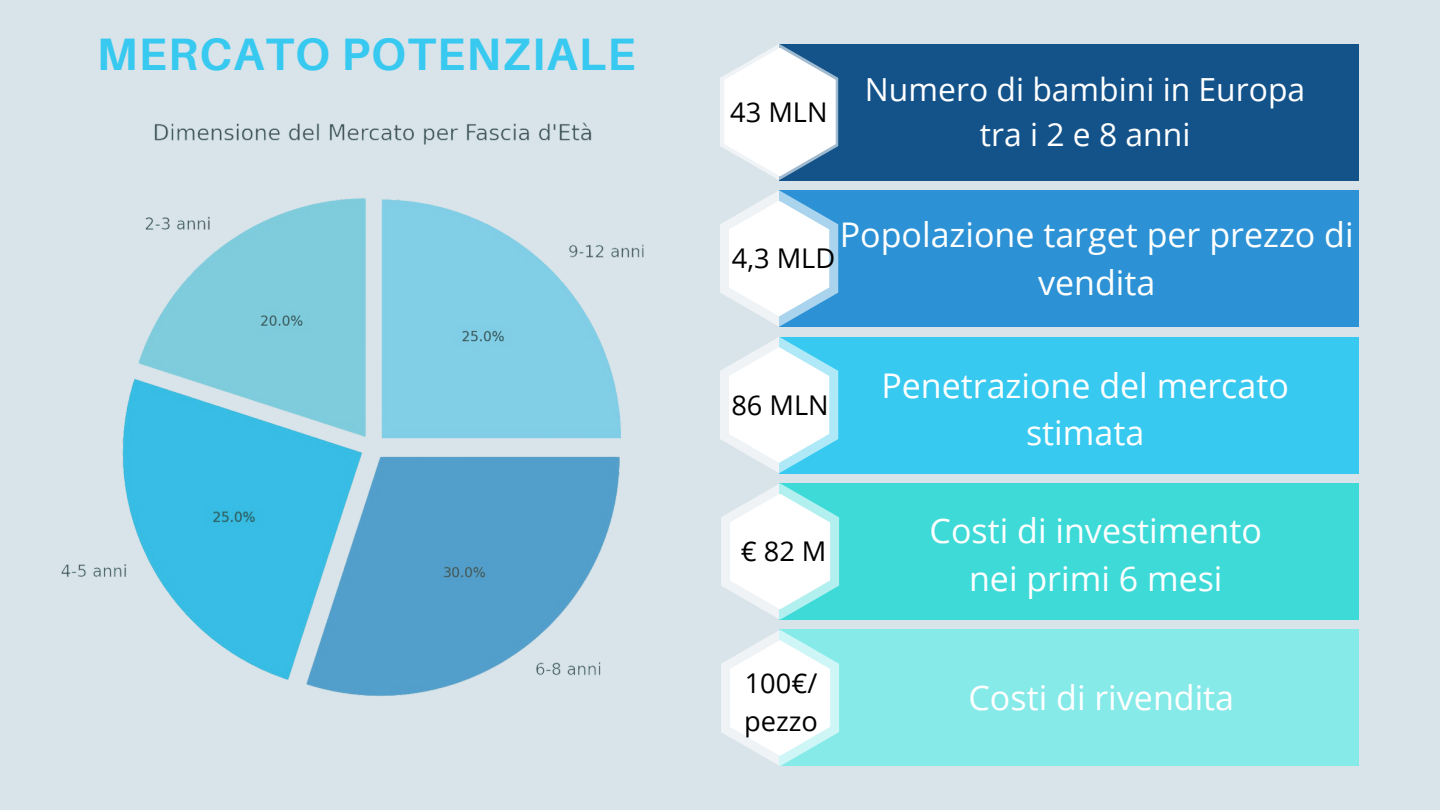
<style>
.page{position:relative;width:1440px;height:810px;background:#d8e3ea}
.page>*{position:absolute;margin:0;border:0;box-sizing:border-box;transform-origin:0 0}
.t1{font:700 45.5px "Aileron";letter-spacing:.03em;color:#37c9ef}
.t2{font:34px/47.2px "Open Sans";color:#fff;text-align:center}
.t3{font:31.9px/44.3px "Open Sans";color:#fff;text-align:center}
.t4{font:27.2px "Open Sans";color:#000}
</style>
<div class="page">
<div style="left:779px;top:44px;width:580px;height:136px;background:#13538a"></div>
<div style="left:779px;top:337px;width:580px;height:136px;background:#37c9ef"></div>
<div style="left:779px;top:630px;width:580px;height:136px;background:#86eae9"></div>
<div style="left:779px;top:190px;width:580px;height:137px;background:#2c92d5"></div>
<div style="left:779px;top:483px;width:580px;height:137px;background:#3edad8"></div>
<svg style="left:720px;top:44px;width:118px;height:136px"></svg>
<svg style="left:720px;top:337px;width:118px;height:136px"></svg>
<svg style="left:721px;top:630px;width:118px;height:136px"></svg>
<svg style="left:720px;top:190px;width:118px;height:137px"></svg>
<svg style="left:721px;top:483px;width:118px;height:137px"></svg>
<img style="left:61px;top:122px;width:583px;height:574px">
<h3 class="t1" style="left:97px;top:26px;width:540px">MERCATO POTENZIALE</h3>
<h3 class="t4" style="left:730px;top:93px;width:99px">43 MLN</h3>
<h1 class="t3" style="left:865px;top:67px;width:442px">Numero di bambini in Europa tra i 2 e 8 anni</h1>
<p class="t4" style="left:732px;top:239px;width:105px">4,3 MLD</p>
<h2 class="t2" style="left:840px;top:210px;width:515px">Popolazione target per prezzo di vendita</h2>
<h2 class="t4" style="left:731px;top:386px;width:99px">86 MLN</h2>
<p class="t4" style="left:741px;top:532px;width:87px">€82M</p>
<h2 class="t4" style="left:745px;top:664px;width:74px">100€/</h2>
<p class="t4" style="left:744px;top:702px;width:75px">pezzo</p>
<h3 class="t2" style="left:881px;top:361px;width:409px">Penetrazione del mercato stimata</h3>
<h2 class="t2" style="left:930px;top:507px;width:334px">Costi di investimento nei primi 6 mesi</h2>
<h3 class="t2" style="left:969px;top:674px;width:267px">Costi di rivendita</h3>
</div>
